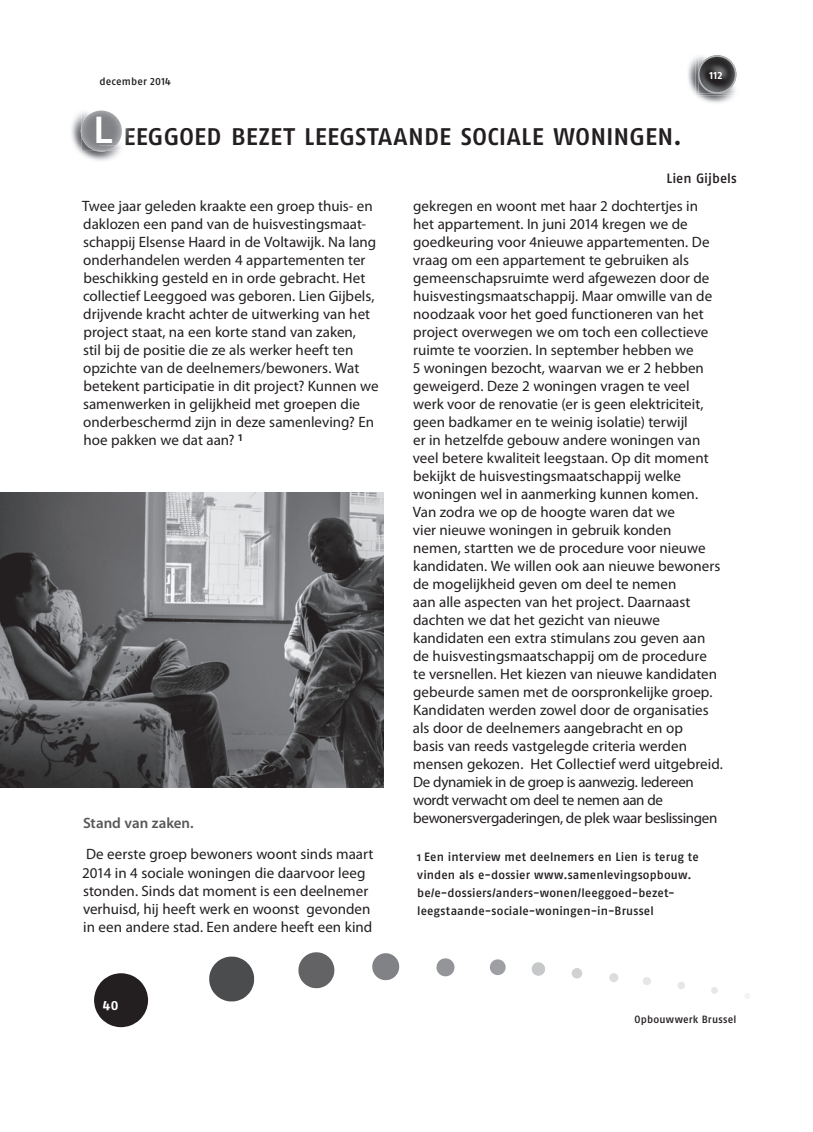
<style>
.page{position:relative;width:813px;height:1132px;background:#fff}
.page>*{position:absolute;margin:0;border:0;box-sizing:border-box;transform-origin:0 0}
.t1{font:30px "Fago Co Med Caps";letter-spacing:-.015em;color:#231f20}
.t2{font:15px/18px "Myriad Pro";color:#231f20}
.t3{font:600 15px "Myriad Pro";color:#57585a}
.t4{font:13.5px "Fago No Med";letter-spacing:-.005em;color:#231f20}
.t5{font:13.5px "Fago No Bold Lf Caps";color:#fff}
.t6{font:12px/18px "Fago No Med";letter-spacing:.005em;color:#231f20}
.t7{font:10.5px "Fago No Med Lf";letter-spacing:.015em;color:#231f20}
.t8{font:10.5px "Fago No Bold Lf Caps";color:#fff}
.s1{font-family:"Myriad Pro";font-weight:600;font-size:39px;color:#fff}
</style>
<div class="page">
<img style="left:688px;top:58px;width:45px;height:45px">
<img style="left:695px;top:57px;width:40px;height:38px">
<svg style="left:697px;top:55px;width:39px;height:39px;background:#6b6b6c"></svg>
<svg style="left:94px;top:973px;width:54px;height:53px"></svg>
<svg style="left:209px;top:956px;width:45px;height:45px"></svg>
<svg style="left:298px;top:952px;width:36px;height:36px"></svg>
<svg style="left:372px;top:953px;width:27px;height:26px"></svg>
<svg style="left:436px;top:958px;width:18px;height:18px"></svg>
<svg style="left:490px;top:959px;width:15px;height:15px"></svg>
<svg style="left:531px;top:962px;width:14px;height:13px"></svg>
<svg style="left:571px;top:968px;width:11px;height:10px"></svg>
<svg style="left:609px;top:973px;width:9px;height:8px"></svg>
<svg style="left:643px;top:977px;width:7px;height:7px"></svg>
<svg style="left:677px;top:982px;width:7px;height:6px"></svg>
<svg style="left:711px;top:987px;width:6px;height:6px"></svg>
<svg style="left:745px;top:993px;width:5px;height:5px"></svg>
<img style="left:0;top:492px;width:383px;height:295px">
<img style="left:125px;top:128px;width:8px;height:17px">
<img style="left:71px;top:113px;width:49px;height:48px">
<img style="left:81px;top:125px;width:1px;height:26px">
<img style="left:82px;top:110px;width:39px;height:41px">
<img style="left:100px;top:124px;width:22px;height:21px">
<p class="t7" style="left:99px;top:75px;width:73px">december 2014</p>
<h1 class="t1" style="left:94px;top:117px;width:589px"><span class="s1">L</span>L eeggoed bezet leegstaande sociale woningen.</h1>
<p class="t8" style="left:709px;top:69px;width:15px">112</p>
<p class="t2" style="left:82px;top:196px;width:298px">Twee jaar geleden kraakte een groep thuis- en daklozen een pand van de huisvestingsmaat&shy;schappij Elsense Haard in de Voltawijk. Na lang onderhandelen werden 4 appartementen ter beschikking gesteld en in orde gebracht. Het collectief Leeggoed was geboren. Lien Gijbels, drijvende kracht achter de uitwerking van het project staat, na een korte stand van zaken,<br>stil bij de positie die ze als werker heeft ten opzichte van de deelnemers/bewoners. Wat betekent participatie in dit project? Kunnen we samenwerken in gelijkheid met groepen die onderbeschermd zijn in deze samenleving? En hoe pakken we dat aan? <sup>1</sup></p>
<p class="t3" style="left:83px;top:813px;width:112px">Stand van zaken.</p>
<p class="t2" style="left:82px;top:844px;width:292px">De eerste groep bewoners woont sinds maart 2014 in 4 sociale woningen die daarvoor leeg stonden. Sinds dat moment is een deelnemer verhuisd, hij heeft werk en woonst gevonden in een andere stad. Een andere heeft een kind</p>
<p class="t5" style="left:103px;top:996px;width:17px">40</p>
<p class="t4" style="left:666px;top:170px;width:72px">Lien Gijbels</p>
<p class="t2" style="left:412px;top:196px;width:311px">gekregen en woont met haar 2 dochtertjes in<br>het appartement. In juni 2014 kregen we de goedkeuring voor 4nieuwe appartementen. De vraag om een appartement te gebruiken als gemeenschapsruimte werd afgewezen door de huisvestingsmaatschappij. Maar omwille van de noodzaak voor het goed functioneren van het project overwegen we om toch een collectieve ruimte te voorzien. In september hebben we<br>5 woningen bezocht, waarvan we er 2 hebben geweigerd. Deze 2 woningen vragen te veel werk voor de renovatie (er is geen elektriciteit, geen badkamer en te weinig isolatie) terwijl<br>er in hetzelfde gebouw andere woningen van veel betere kwaliteit leegstaan. Op dit moment bekijkt de huisvestingsmaatschappij welke woningen wel in aanmerking kunnen komen.<br>Van zodra we op de hoogte waren dat we<br>vier nieuwe woningen in gebruik konden<br>nemen, startten we de procedure voor nieuwe kandidaten. We willen ook aan nieuwe bewoners de mogelijkheid geven om deel te nemen<br>aan alle aspecten van het project. Daarnaast dachten we dat het gezicht van nieuwe kandidaten een extra stimulans zou geven aan de huisvestingsmaatschappij om de procedure<br>te versnellen. Het kiezen van nieuwe kandidaten gebeurde samen met de oorspronkelijke groep.<br>Kandidaten werden zowel door de organisaties als door de deelnemers aangebracht en op<br>basis van reeds vastgelegde criteria werden mensen gekozen. Het Collectief werd uitgebreid.<br>De dynamiek in de groep is aanwezig. Iedereen wordt verwacht om deel te nemen aan de bewonersvergaderingen, de plek waar beslissingen</p>
<p class="t6" style="left:417px;top:847px;width:283px">1 Een interview met deelnemers en Lien is terug te vinden als e-dossier www.samenlevingsopbouw. be/e-dossiers/anders-wonen/leeggoed-bezet&shy;leegstaande-sociale-woningen-in-Brussel</p>
<p class="t7" style="left:634px;top:1012px;width:103px">Opbouwwerk Brussel</p>
</div>
